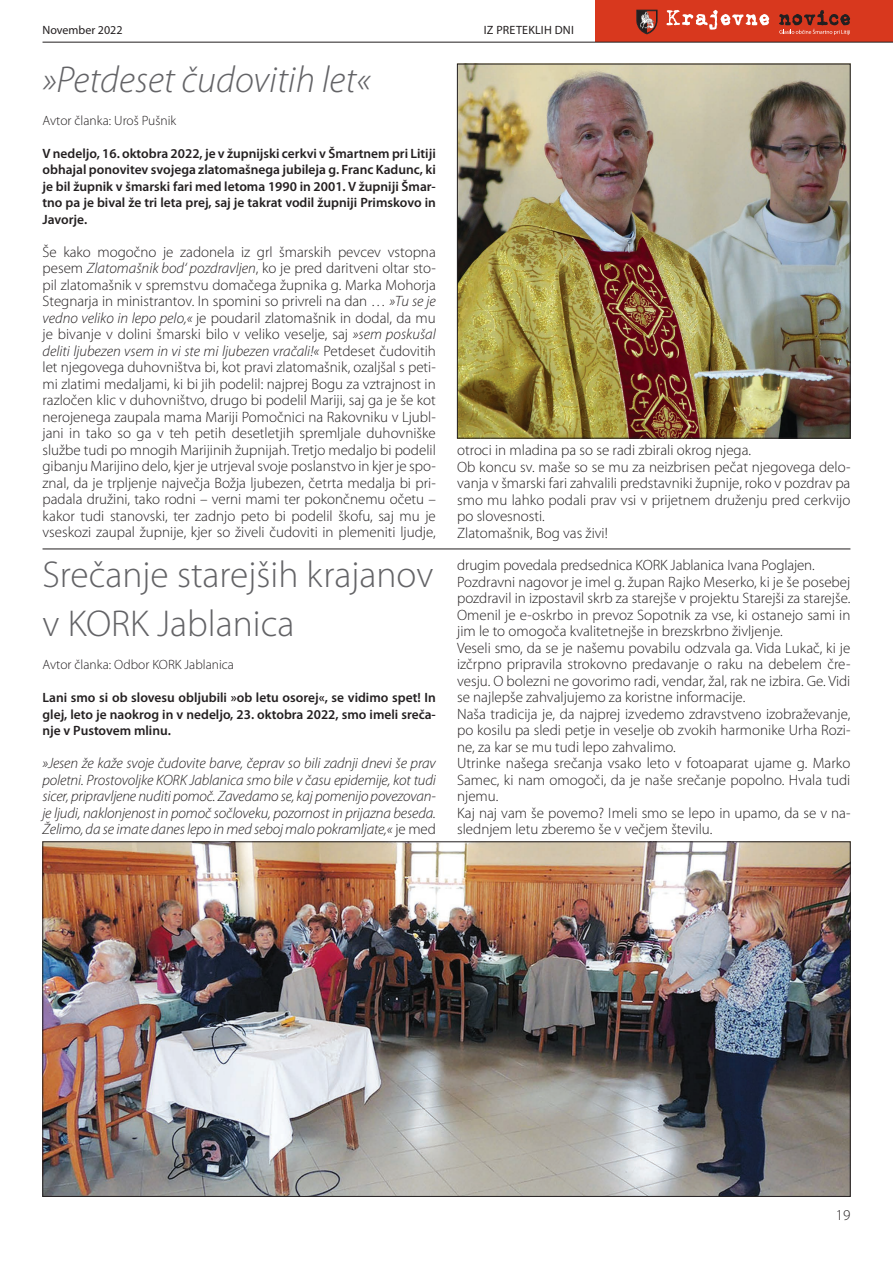
<style>
.page{position:relative;width:893px;height:1263px;background:#fff}
.page>*{position:absolute;margin:0;border:0;box-sizing:border-box;transform-origin:0 0}
.NASLOV_članka{font:300 37.5px/49.5px "Myriad Pro";color:#636366}
.NASLOV_članka-2{font:italic 300 37.5px "Myriad Pro";color:#636366}
.BESEDILO{font:300 15px/16.5px "Myriad Pro";color:#231f20;text-align:justify}
.BESEDILO-2{font:italic 300 15px/16.5px "Myriad Pro";letter-spacing:-.01em;color:#231f20;text-align:justify}
.Besedilo_semibold_UV{font:600 13.5px/16.5px "Myriad Pro";color:#231f20;text-align:justify}
.Avtor_clanka{font:300 13.5px "Myriad Pro";color:#231f20}
.LEVO_-pagina__naslov{font:12px "Myriad Pro";letter-spacing:.02em;color:#231f20}
.LEVO_-pagina__naslov-2{font:12px "Myriad Pro";color:#231f20}
.s1{font-style:italic}
.s2{font-style:normal}
</style>
<div class="page">
<div style="left:595px;top:0;width:298px;height:42px;background:#d8381e"></div>
<svg style="left:636px;top:10px;width:21px;height:24px"></svg>
<svg style="left:666px;top:10px;width:104px;height:20px"></svg>
<svg style="left:779px;top:10px;width:71px;height:25px"></svg>
<hr style="left:43px;top:42px;width:850px;height:1px;background:#231f20">
<hr style="left:43px;top:549px;width:807px;height:1px;background:#231f20">
<img style="left:459px;top:66px;width:389px;height:370px">
<div style="left:457px;top:64px;width:393px;height:374px;border:1px solid #231f20"></div>
<img style="left:45px;top:843px;width:803px;height:352px">
<p class="LEVO_-pagina__naslov-2" style="left:43px;top:23px;width:82px">November 2022</p>
<p class="NASLOV_članka-2" style="left:43px;top:57px;width:329px">»Petdeset čudovitih let«</p>
<p class="Avtor_clanka" style="left:43px;top:112px;width:135px">Avtor članka: Uroš Pušnik</p>
<p class="Besedilo_semibold_UV" style="left:43px;top:145px;width:395px">V nedeljo, 16. oktobra 2022, je v župnijski cerkvi v Šmartnem pri Litiji obhajal ponovitev svojega zlatomašnega jubileja g. Franc Kadunc, ki je bil župnik v šmarski fari med letoma 1990 in 2001. V župniji Šmar&shy;tno pa je bival že tri leta prej, saj je takrat vodil župniji Primskovo in Javorje.</p>
<p class="BESEDILO" style="left:43px;top:244px;width:395px">Še kako mogočno je zadonela iz grl šmarskih pevcev vstopna pesem <span class="s1">Zlatomašnik bod‘ pozdravljen</span>, ko je pred daritveni oltar sto&shy;pil zlatomašnik v spremstvu domačega župnika g. Marka Mohorja Stegnarja in ministrantov. In spomini so privreli na dan … <span class="s1">»Tu se je vedno veliko in lepo pelo,«</span> je poudaril zlatomašnik in dodal, da mu je bivanje v dolini šmarski bilo v veliko veselje, saj <span class="s1">»sem poskušal deliti ljubezen vsem in vi ste mi ljubezen vračali!«</span> Petdeset čudovitih let njegovega duhovništva bi, kot pravi zlatomašnik, ozaljšal s peti&shy;mi zlatimi medaljami, ki bi jih podelil: najprej Bogu za vztrajnost in razločen klic v duhovništvo, drugo bi podelil Mariji, saj ga je še kot nerojenega zaupala mama Mariji Pomočnici na Rakovniku v Ljubl&shy;jani in tako so ga v teh petih desetletjih spremljale duhovniške službe tudi po mnogih Marijinih župnijah. Tretjo medaljo bi podelil gibanju Marijino delo, kjer je utrjeval svoje poslanstvo in kjer je spo&shy;znal, da je trpljenje največja Božja ljubezen, četrta medalja bi pri&shy;padala družini, tako rodni – verni mami ter pokončnemu očetu – kakor tudi stanovski, ter zadnjo peto bi podelil škofu, saj mu je vseskozi zaupal župnije, kjer so živeli čudoviti in plemeniti ljudje,</p>
<p class="NASLOV_članka" style="left:43px;top:549px;width:392px">Srečanje starejših krajanov v KORK Jablanica</p>
<p class="Avtor_clanka" style="left:43px;top:657px;width:193px">Avtor članka: Odbor KORK Jablanica</p>
<p class="Besedilo_semibold_UV" style="left:43px;top:689px;width:395px">Lani smo si ob slovesu obljubili »ob letu osorej«, se vidimo spet! In glej, leto je naokrog in v nedeljo, 23. oktobra 2022, smo imeli sreča&shy;nje v Pustovem mlinu.</p>
<p class="BESEDILO-2" style="left:43px;top:755px;width:395px">»Jesen že kaže svoje čudovite barve, čeprav so bili zadnji dnevi še prav poletni. Prostovoljke KORK Jablanica smo bile v času epidemije, kot tudi sicer, pripravljene nuditi pomoč. Zavedamo se, kaj pomenijo povezovan&shy;je ljudi, naklonjenost in pomoč sočloveku, pozornost in prijazna beseda.<br>Želimo, da se imate danes lepo in med seboj malo pokramljate,« <span class="s2">je med</span></p>
<p class="LEVO_-pagina__naslov" style="left:484px;top:23px;width:92px">IZ PRETEKLIH DNI</p>
<p class="BESEDILO" style="left:457px;top:442px;width:296px">otroci in mladina pa so se radi zbirali okrog njega.</p>
<p class="BESEDILO" style="left:457px;top:458px;width:395px">Ob koncu sv. maše so se mu za neizbrisen pečat njegovega delo&shy;vanja v šmarski fari zahvalili predstavniki župnije, roko v pozdrav pa smo mu lahko podali prav vsi v prijetnem druženju pred cerkvijo po slovesnosti.</p>
<p class="BESEDILO" style="left:457px;top:524px;width:152px">Zlatomašnik, Bog vas živi!</p>
<p class="BESEDILO" style="left:457px;top:557px;width:359px">drugim povedala predsednica KORK Jablanica Ivana Poglajen.</p>
<p class="BESEDILO" style="left:457px;top:573px;width:395px">Pozdravni nagovor je imel g. župan Rajko Meserko, ki je še posebej pozdravil in izpostavil skrb za starejše v projektu Starejši za starejše.<br>Omenil je e-oskrbo in prevoz Sopotnik za vse, ki ostanejo sami in jim le to omogoča kvalitetnejše in brezskrbno življenje.</p>
<p class="BESEDILO" style="left:457px;top:639px;width:395px">Veseli smo, da se je našemu povabilu odzvala ga. Vida Lukač, ki je izčrpno pripravila strokovno predavanje o raku na debelem čre&shy;vesju. O bolezni ne govorimo radi, vendar, žal, rak ne izbira. Ge. Vidi se najlepše zahvaljujemo za koristne informacije.</p>
<p class="BESEDILO" style="left:457px;top:705px;width:395px">Naša tradicija je, da najprej izvedemo zdravstveno izobraževanje, po kosilu pa sledi petje in veselje ob zvokih harmonike Urha Rozi&shy;ne, za kar se mu tudi lepo zahvalimo.</p>
<p class="BESEDILO" style="left:457px;top:755px;width:395px">Utrinke našega srečanja vsako leto v fotoaparat ujame g. Marko Samec, ki nam omogoči, da je naše srečanje popolno. Hvala tudi njemu.</p>
<p class="BESEDILO" style="left:457px;top:804px;width:395px">Kaj naj vam še povemo? Imeli smo se lepo in upamo, da se v na&shy;slednjem letu zberemo še v večjem številu.</p>
<p class="BESEDILO" style="left:836px;top:1206px;width:16px">19</p>
</div>
